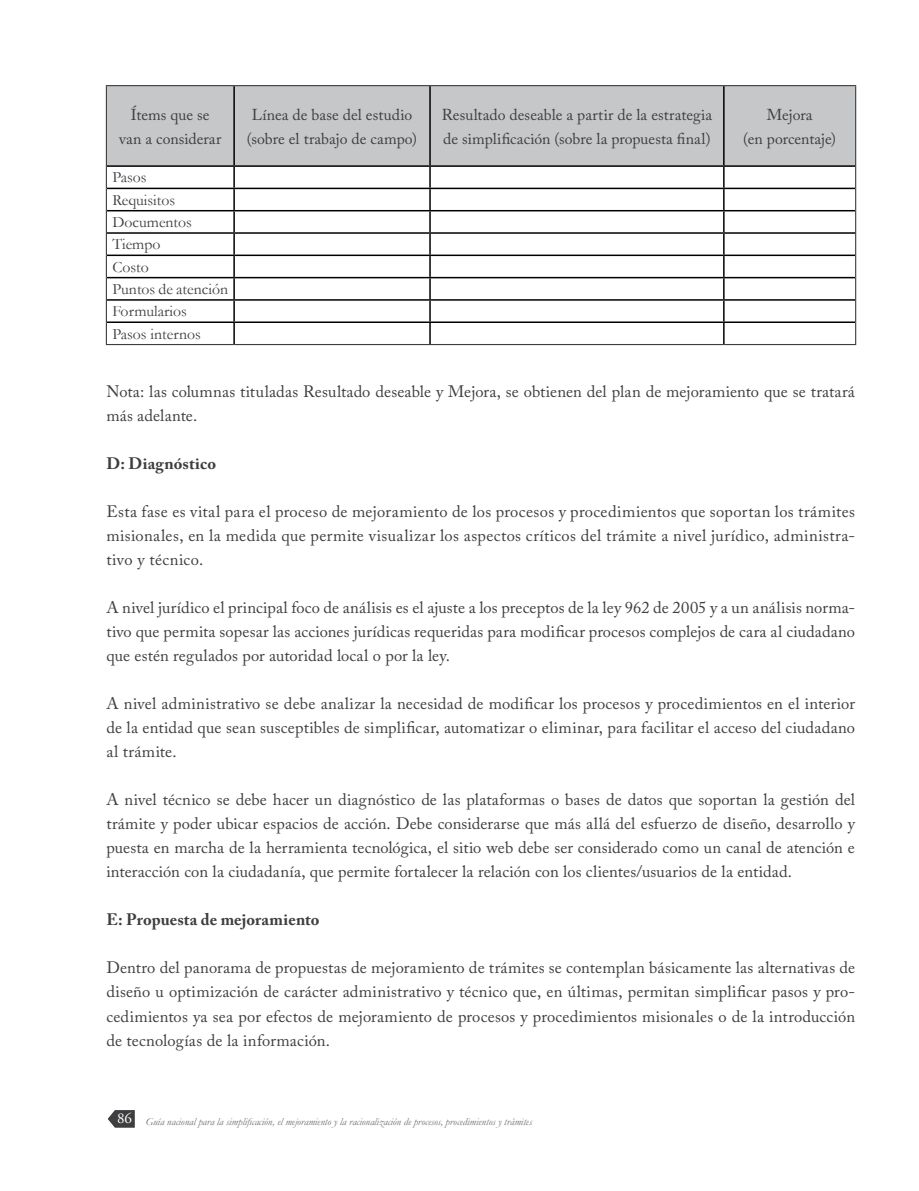
<style>
.page{position:relative;width:919px;height:1191px;background:#fff}
.page>*{position:absolute;margin:0;border:0;box-sizing:border-box;transform-origin:0 0}
.t1{font:16.5px/24px "Adobe Caslon Pro";letter-spacing:.01em;color:#3e3d40;text-align:justify}
.t2{font:700 16.5px "Adobe Caslon Pro";letter-spacing:.01em;color:#3e3d40}
.t3{font:15.75px/24px "Adobe Caslon Pro";color:#3e3d40;text-align:center}
.t4{font:15.75px/22.4px "Garamond";color:#3e3d40}
.t5{font:italic 10.5px "Garamond";color:#707172}
.s1{font-family:"Adobe Garamond Pro";font-style:normal;font-size:15px;color:#fff}
</style>
<div class="page">
<svg style="left:108px;top:1110px;width:27px;height:17px"></svg>
<div style="left:107px;top:86px;width:748px;height:79px;background:#c6c7c8"></div>
<hr style="left:106px;top:85px;width:128px;height:1px;background:#3e3d40">
<hr style="left:106px;top:86px;width:1px;height:80px;background:#3e3d40">
<hr style="left:234px;top:85px;width:196px;height:1px;background:#3e3d40">
<hr style="left:430px;top:85px;width:293px;height:1px;background:#3e3d40">
<hr style="left:723px;top:85px;width:133px;height:1px;background:#3e3d40">
<hr style="left:855px;top:86px;width:1px;height:80px;background:#3e3d40">
<svg style="left:106px;top:166px;width:1px;height:178px"></svg>
<svg style="left:855px;top:166px;width:1px;height:178px"></svg>
<hr style="left:106px;top:344px;width:128px;height:1px;background:#3e3d40">
<hr style="left:234px;top:344px;width:196px;height:1px;background:#3e3d40">
<hr style="left:430px;top:344px;width:293px;height:1px;background:#3e3d40">
<hr style="left:723px;top:344px;width:133px;height:1px;background:#3e3d40">
<hr style="left:233px;top:86px;width:2px;height:79px;background:#000">
<hr style="left:429px;top:86px;width:2px;height:79px;background:#000">
<hr style="left:723px;top:86px;width:1px;height:79px;background:#000">
<hr style="left:107px;top:165px;width:127px;height:2px;background:#000">
<hr style="left:234px;top:165px;width:196px;height:2px;background:#000">
<hr style="left:233px;top:167px;width:2px;height:21px;background:#000">
<hr style="left:430px;top:165px;width:293px;height:2px;background:#000">
<hr style="left:429px;top:167px;width:2px;height:21px;background:#000">
<hr style="left:723px;top:165px;width:132px;height:2px;background:#000">
<hr style="left:107px;top:188px;width:127px;height:1px;background:#000">
<hr style="left:234px;top:188px;width:196px;height:1px;background:#000">
<hr style="left:233px;top:189px;width:2px;height:21px;background:#000">
<hr style="left:430px;top:188px;width:293px;height:1px;background:#000">
<hr style="left:429px;top:189px;width:2px;height:21px;background:#000">
<hr style="left:723px;top:188px;width:132px;height:1px;background:#000">
<hr style="left:107px;top:210px;width:127px;height:1px;background:#000">
<hr style="left:234px;top:210px;width:196px;height:1px;background:#000">
<hr style="left:233px;top:211px;width:2px;height:21px;background:#000">
<hr style="left:430px;top:210px;width:293px;height:1px;background:#000">
<hr style="left:429px;top:211px;width:2px;height:21px;background:#000">
<hr style="left:723px;top:210px;width:132px;height:1px;background:#000">
<hr style="left:107px;top:232px;width:127px;height:2px;background:#000">
<hr style="left:234px;top:232px;width:196px;height:2px;background:#000">
<hr style="left:233px;top:234px;width:2px;height:20px;background:#000">
<hr style="left:430px;top:232px;width:293px;height:2px;background:#000">
<hr style="left:429px;top:234px;width:2px;height:20px;background:#000">
<hr style="left:723px;top:232px;width:132px;height:2px;background:#000">
<hr style="left:107px;top:254px;width:127px;height:2px;background:#000">
<hr style="left:234px;top:254px;width:196px;height:2px;background:#000">
<hr style="left:233px;top:256px;width:2px;height:21px;background:#000">
<hr style="left:430px;top:254px;width:293px;height:2px;background:#000">
<hr style="left:429px;top:256px;width:2px;height:21px;background:#000">
<hr style="left:723px;top:254px;width:132px;height:2px;background:#000">
<hr style="left:107px;top:277px;width:127px;height:1px;background:#000">
<hr style="left:234px;top:277px;width:196px;height:1px;background:#000">
<hr style="left:233px;top:278px;width:2px;height:21px;background:#000">
<hr style="left:430px;top:277px;width:293px;height:1px;background:#000">
<hr style="left:429px;top:278px;width:2px;height:21px;background:#000">
<hr style="left:723px;top:277px;width:132px;height:1px;background:#000">
<hr style="left:107px;top:299px;width:127px;height:2px;background:#000">
<hr style="left:234px;top:299px;width:196px;height:2px;background:#000">
<hr style="left:233px;top:301px;width:2px;height:20px;background:#000">
<hr style="left:430px;top:299px;width:293px;height:2px;background:#000">
<hr style="left:429px;top:301px;width:2px;height:20px;background:#000">
<hr style="left:723px;top:299px;width:132px;height:2px;background:#000">
<hr style="left:107px;top:321px;width:127px;height:2px;background:#000">
<hr style="left:234px;top:321px;width:196px;height:2px;background:#000">
<hr style="left:233px;top:323px;width:2px;height:21px;background:#000">
<hr style="left:430px;top:321px;width:293px;height:2px;background:#000">
<hr style="left:429px;top:323px;width:2px;height:21px;background:#000">
<hr style="left:723px;top:321px;width:132px;height:2px;background:#000">
<svg style="left:723px;top:167px;width:1px;height:177px"></svg>
<p class="t3" style="left:119px;top:103px;width:104px">Ítems que se van a considerar</p>
<p class="t3" style="left:247px;top:103px;width:172px">Línea de base del estudio (sobre el trabajo de campo)</p>
<p class="t3" style="left:441px;top:103px;width:272px;text-align:left">Resultado deseable a partir de la estrategia de simplificación (sobre la propuesta final)</p>
<p class="t3" style="left:743px;top:103px;width:94px">Mejora<br>(en porcentaje)</p>
<p class="t4" style="left:112px;top:166px;width:117px">Pasos<br>Requisitos<br>Documentos<br>Tiempo<br>Costo<br>Puntos de atención<br>Formularios<br>Pasos internos</p>
<p class="t1" style="left:106px;top:379px;width:750px">Nota: las columnas tituladas Resultado deseable y Mejora, se obtienen del plan de mejoramiento que se tratará más adelante.</p>
<p class="t2" style="left:106px;top:454px;width:111px">D: Diagnóstico</p>
<p class="t1" style="left:106px;top:499px;width:750px">Esta fase es vital para el proceso de mejoramiento de los procesos y procedimientos que soportan los trámites misionales, en la medida que permite visualizar los aspectos críticos del trámite a nivel jurídico, administra&shy;tivo y técnico.</p>
<p class="t1" style="left:106px;top:595px;width:750px">A nivel jurídico el principal foco de análisis es el ajuste a los preceptos de la ley 962 de 2005 y a un análisis norma&shy;tivo que permita sopesar las acciones jurídicas requeridas para modificar procesos complejos de cara al ciudadano que estén regulados por autoridad local o por la ley.</p>
<p class="t1" style="left:106px;top:691px;width:750px">A nivel administrativo se debe analizar la necesidad de modificar los procesos y procedimientos en el interior de la entidad que sean susceptibles de simplificar, automatizar o eliminar, para facilitar el acceso del ciudadano al trámite.</p>
<p class="t1" style="left:106px;top:787px;width:750px">A nivel técnico se debe hacer un diagnóstico de las plataformas o bases de datos que soportan la gestión del trámite y poder ubicar espacios de acción. Debe considerarse que más allá del esfuerzo de diseño, desarrollo y puesta en marcha de la herramienta tecnológica, el sitio web debe ser considerado como un canal de atención e interacción con la ciudadanía, que permite fortalecer la relación con los clientes/usuarios de la entidad.</p>
<p class="t2" style="left:106px;top:910px;width:214px">E: Propuesta de mejoramiento</p>
<p class="t1" style="left:106px;top:955px;width:750px">Dentro del panorama de propuestas de mejoramiento de trámites se contemplan básicamente las alternativas de diseño u optimización de carácter administrativo y técnico que, en últimas, permitan simplificar pasos y pro&shy;cedimientos ya sea por efectos de mejoramiento de procesos y procedimientos misionales o de la introducción de tecnologías de la información.</p>
<p class="t5" style="left:117px;top:1114px;width:416px"><span class="s1">86</span> Guía nacional para la simplificación, el mejoramiento y la racionalización de procesos, procedimientos y trámites</p>
</div>
